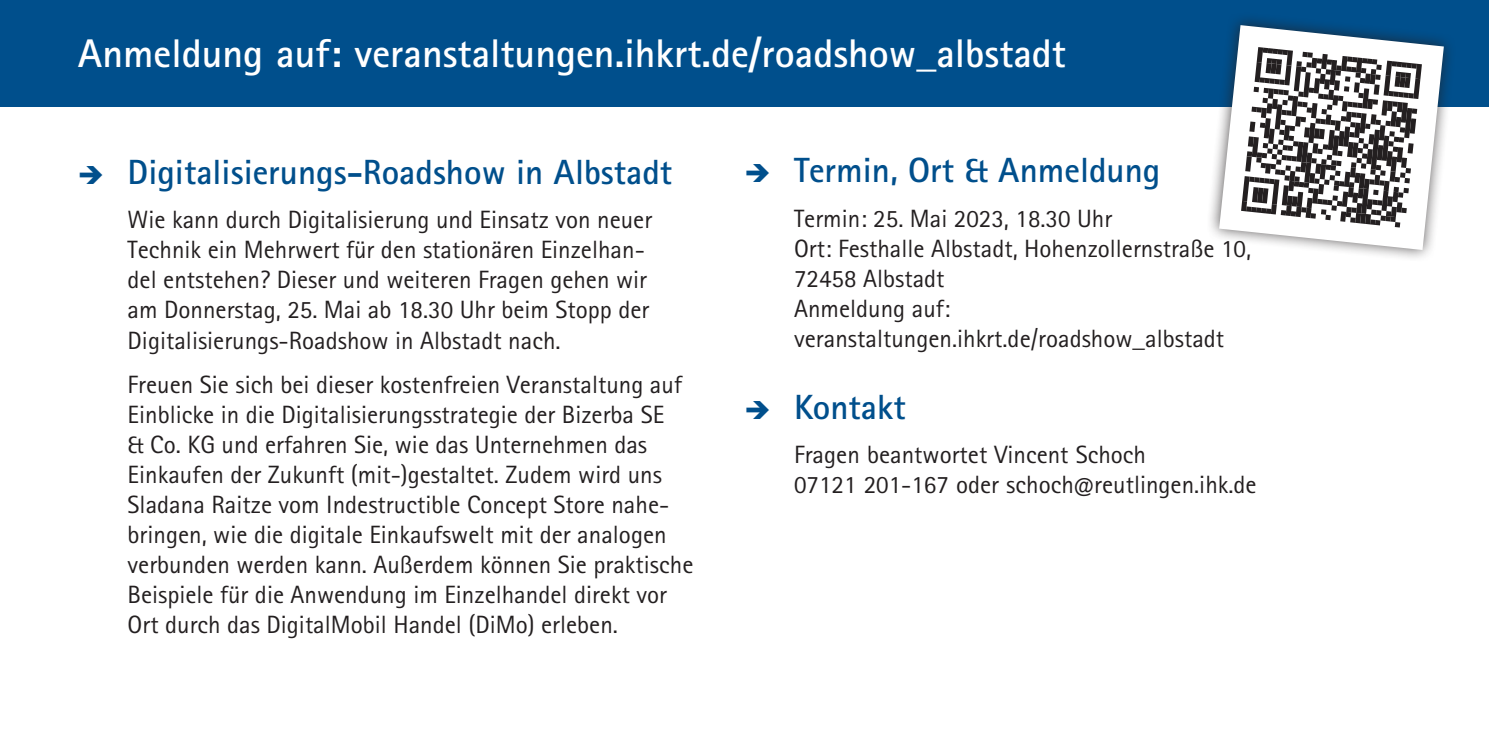
<style>
.page{position:relative;width:1489px;height:745px;background:#fff}
.page>*{position:absolute;margin:0;border:0;box-sizing:border-box;transform-origin:0 0}
.t1{font:700 40px "Rotis Sans Serif Pro";color:#fff}
.H_1_blau{font:700 35px "Rotis Sans Serif Pro";color:#004f8c}
.H_1_blau-2{font:25px/30px "Rotis Sans Serif Pro";color:#231f20}
</style>
<div class="page">
<div style="left:0;top:0;width:1488px;height:106px;background:#004f8c"></div>
<div style="left:1206px;top:12px;width:250px;height:250px;background:#231f20;opacity:.75"></div>
<svg style="left:1218px;top:25px;width:225px;height:225px"></svg>
<svg style="left:1240px;top:47px;width:181px;height:180px"></svg>
<p class="t1" style="left:78px;top:28px;width:989px">Anmeldung auf: veranstaltungen.ihkrt.de/roadshow_albstadt</p>
<p class="H_1_blau" style="left:78px;top:150px;width:595px">➔ Digitalisierungs-Roadshow in Albstadt</p>
<p class="H_1_blau-2" style="left:128px;top:205px;width:526px">Wie kann durch Digitalisierung und Einsatz von neuer Technik ein Mehrwert für den stationären Einzelhan&shy;del entstehen? Dieser und weiteren Fragen gehen wir am Donnerstag, 25. Mai ab 18.30 Uhr beim Stopp der Digitalisierungs-Roadshow in Albstadt nach.</p>
<p class="H_1_blau-2" style="left:128px;top:369px;width:567px">Freuen Sie sich bei dieser kostenfreien Veranstaltung auf Einblicke in die Digitalisierungsstrategie der Bizerba SE<br>&amp; Co. KG und erfahren Sie, wie das Unternehmen das Einkaufen der Zukunft (mit-)gestaltet. Zudem wird uns Sladana Raitze vom Indestructible Concept Store nahe&shy;bringen, wie die digitale Einkaufswelt mit der analogen verbunden werden kann. Außerdem können Sie praktische Beispiele für die Anwendung im Einzelhandel direkt vor Ort durch das DigitalMobil Handel (DiMo) erleben.</p>
<p class="H_1_blau" style="left:744px;top:148px;width:417px">➔ Termin, Ort &amp; Anmeldung</p>
<p class="H_1_blau-2" style="left:794px;top:203px;width:458px">Termin: 25. Mai 2023, 18.30 Uhr<br>Ort: Festhalle Albstadt, Hohenzollernstraße 10,</p>
<p class="H_1_blau-2" style="left:794px;top:263px;width:431px">72458 Albstadt<br>Anmeldung auf: veranstaltungen.ihkrt.de/roadshow_albstadt</p>
<p class="H_1_blau" style="left:744px;top:384px;width:163px">➔ Kontakt</p>
<p class="H_1_blau-2" style="left:794px;top:439px;width:464px">Fragen beantwortet Vincent Schoch<br>07121 201-167 oder schoch@reutlingen.ihk.de</p>
</div>
